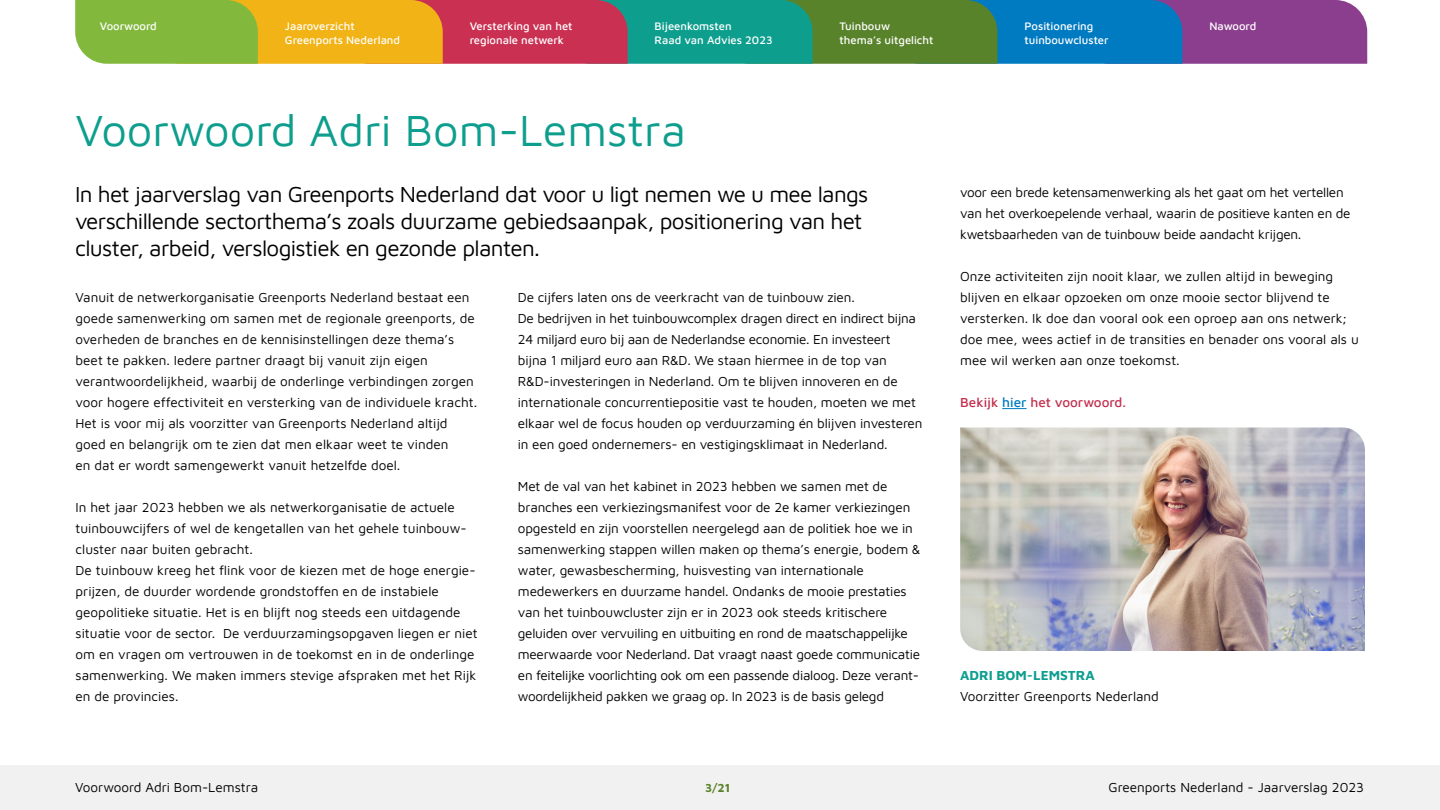
<style>
.page{position:relative;width:1440px;height:810px;background:#fff}
.page>*{position:absolute;margin:0;border:0;box-sizing:border-box;transform-origin:0 0}
.t1{font:45px "Maven Pro";color:#0e9e8e}
.t2{font:22.5px/27px "Maven Pro";letter-spacing:-.03em;color:#000}
.t3{font:13.5px/21px "Maven Pro";letter-spacing:-.01em;color:#000}
.t4{font:500 13.5px "Maven Pro";color:#c2304f}
.t5{font:700 13.5px "Maven Pro";color:#0e9e8e}
.t6{font:700 12px "Maven Pro";color:#59832b}
.t7{font:500 11.25px/13.5px "Maven Pro";color:#fff}
.s1{color:#007ac1}
</style>
<div class="page">
<div style="left:0;top:765px;width:1440px;height:45px;background:#f2f1f1"></div>
<svg style="left:1002px;top:408px;width:25px;height:1px"></svg>
<img style="left:960px;top:428px;width:405px;height:223px">
<svg style="left:75px;top:0;width:1292px;height:64px;background:#757f63"></svg>
<p class="t7" style="left:100px;top:19px;width:58px">Voorwoord</p>
<p class="t7" style="left:285px;top:19px;width:117px">Jaaroverzicht<br>Greenports Nederland</p>
<p class="t7" style="left:470px;top:19px;width:104px">Versterking van het regionale netwerk</p>
<p class="t7" style="left:655px;top:19px;width:119px">Bijeenkomsten<br>Raad van Advies 2023</p>
<p class="t7" style="left:840px;top:19px;width:95px">Tuinbouw thema’s uitgelicht</p>
<p class="t7" style="left:1024px;top:19px;width:86px">Positionering tuinbouwcluster</p>
<p class="t7" style="left:1209px;top:19px;width:49px">Nawoord</p>
<h1 class="t1" style="left:76px;top:99px;width:612px">Voorwoord Adri Bom-Lemstra</h1>
<h2 class="t2" style="left:75px;top:180px;width:795px">In het jaarverslag van Greenports Nederland dat voor u ligt nemen we u mee langs verschillende sectorthema’s zoals duurzame gebiedsaanpak, positionering van het cluster, arbeid, verslogistiek en gezonde planten.</h2>
<p class="t3" style="left:76px;top:286px;width:403px">Vanuit de netwerkorganisatie Greenports Nederland bestaat een goede samenwerking om samen met de regionale greenports, de overheden de branches en de kennisinstellingen deze thema’s beet te pakken. Iedere partner draagt bij vanuit zijn eigen verantwoordelijkheid, waarbij de onderlinge verbindingen zorgen voor hogere effectiviteit en versterking van de individuele kracht.<br>Het is voor mij als voorzitter van Greenports Nederland altijd goed en belangrijk om te zien dat men elkaar weet te vinden<br>en dat er wordt samengewerkt vanuit hetzelfde doel.</p>
<p class="t3" style="left:76px;top:496px;width:404px">In het jaar 2023 hebben we als netwerkorganisatie de actuele tuinbouwcijfers of wel de kengetallen van het gehele tuinbouw&shy;cluster naar buiten gebracht.<br>De tuinbouw kreeg het flink voor de kiezen met de hoge energie&shy;prijzen, de duurder wordende grondstoffen en de instabiele geopolitieke situatie. Het is en blijft nog steeds een uitdagende situatie voor de sector. De verduurzamingsopgaven liegen er niet om en vragen om vertrouwen in de toekomst en in de onderlinge samenwerking. We maken immers stevige afspraken met het Rijk en de provincies.</p>
<p class="t3" style="left:518px;top:286px;width:406px">De cijfers laten ons de veerkracht van de tuinbouw zien.<br>De bedrijven in het tuinbouwcomplex dragen direct en indirect bijna 24 miljard euro bij aan de Nederlandse economie. En investeert bijna 1 miljard euro aan R&amp;D. We staan hiermee in de top van R&amp;D-investeringen in Nederland. Om te blijven innoveren en de internationale concurrentiepositie vast te houden, moeten we met elkaar wel de focus houden op verduurzaming én blijven investeren in een goed ondernemers- en vestigingsklimaat in Nederland.</p>
<p class="t3" style="left:518px;top:475px;width:404px">Met de val van het kabinet in 2023 hebben we samen met de branches een verkiezingsmanifest voor de 2e kamer verkiezingen opgesteld en zijn voorstellen neergelegd aan de politiek hoe we in samenwerking stappen willen maken op thema’s energie, bodem &amp; water, gewasbescherming, huisvesting van internationale medewerkers en duurzame handel. Ondanks de mooie prestaties van het tuinbouwcluster zijn er in 2023 ook steeds kritischere geluiden over vervuiling en uitbuiting en rond de maatschappelijke meerwaarde voor Nederland. Dat vraagt naast goede communicatie en feitelijke voorlichting ook om een passende dialoog. Deze verant&shy;woordelijkheid pakken we graag op. In 2023 is de basis gelegd</p>
<p class="t3" style="left:960px;top:181px;width:392px">voor een brede ketensamenwerking als het gaat om het vertellen van het overkoepelende verhaal, waarin de positieve kanten en de kwetsbaarheden van de tuinbouw beide aandacht krijgen.</p>
<p class="t3" style="left:960px;top:265px;width:400px">Onze activiteiten zijn nooit klaar, we zullen altijd in beweging blijven en elkaar opzoeken om onze mooie sector blijvend te versterken. Ik doe dan vooral ook een oproep aan ons netwerk; doe mee, wees actief in de transities en benader ons vooral als u mee wil werken aan onze toekomst.</p>
<p class="t4" style="left:960px;top:393px;width:167px">Bekijk <span class="s1">hier</span> het voorwoord.</p>
<p class="t5" style="left:960px;top:666px;width:136px">ADRI BOM-LEMSTRA</p>
<p class="t3" style="left:960px;top:685px;width:200px">Voorzitter Greenports Nederland</p>
<p class="t3" style="left:75px;top:776px;width:185px">Voorwoord Adri Bom-Lemstra</p>
<p class="t6" style="left:705px;top:779px;width:27px">3/21</p>
<p class="t3" style="left:1109px;top:776px;width:257px">Greenports Nederland - Jaarverslag 2023</p>
</div>
